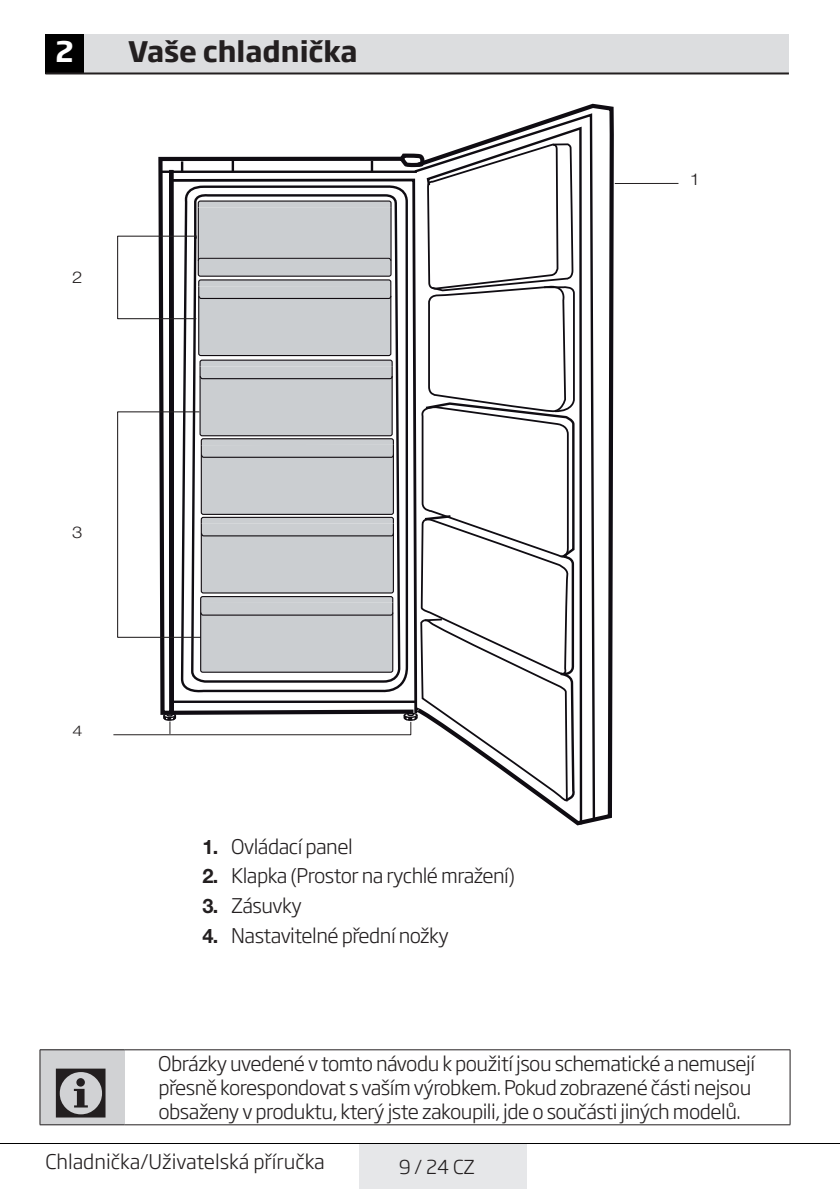
<style>
.page{position:relative;width:840px;height:1191px;background:#fff}
.page>*{position:absolute;margin:0;border:0;box-sizing:border-box;transform-origin:0 0}
.t1{font:72px "ZIWARNUN";color:#231f20}
.t2{font:700 28px "Soho Gothic Pro";color:#231f20}
.t3{font:700 28px "Soho Gothic Pro";color:#fff}
.t4{font:300 20px/24px "Soho Gothic Pro";letter-spacing:-.025em;color:#231f20}
.t5{font:300 20px "Soho Gothic Pro";color:#231f20}
.t6{font:300 19px "Soho Gothic Pro";color:#231f20}
.t7{font:300 16.2px "Helvetica Neue LT Pro";color:#231f20;scale:1.14 1}
.t8{font:300 14.8px "Helvetica Neue LT Pro";color:#231f20;scale:1.23 1}
.s1{font-family:"Helvetica Neue LT Pro";font-weight:700}
</style>
<div class="page">
<div style="left:358px;top:1143px;width:168px;height:45px;background:#e6e7e9"></div>
<hr style="left:0;top:1143px;width:839px;height:1px;background:#000">
<div style="left:45px;top:34px;width:40px;height:40px;background:#000"></div>
<div style="left:85px;top:34px;width:703px;height:40px;background:#dcdddf"></div>
<hr style="left:45px;top:72px;width:743px;height:2px;background:#231f20">
<div style="left:40px;top:1049px;width:84px;height:75px;background:#d1d2d4"></div>
<hr style="left:40px;top:1049px;width:84px;height:1px;background:#231f20">
<hr style="left:40px;top:1050px;width:1px;height:74px;background:#231f20">
<hr style="left:124px;top:1049px;width:665px;height:1px;background:#231f20">
<hr style="left:789px;top:1050px;width:1px;height:74px;background:#231f20">
<hr style="left:40px;top:1124px;width:84px;height:1px;background:#231f20">
<hr style="left:124px;top:1124px;width:665px;height:1px;background:#231f20">
<hr style="left:614px;top:183px;width:64px;height:1px;background:#231f20">
<svg style="left:530px;top:105px;width:85px;height:720px"></svg>
<svg style="left:476px;top:125px;width:107px;height:701px"></svg>
<svg style="left:113px;top:143px;width:462px;height:659px"></svg>
<h2 class="t3" style="left:56px;top:30px;width:20px">2</h2>
<h2 class="t2" style="left:128px;top:30px;width:231px">Vaše chladnička</h2>
<p class="t7" style="left:72px;top:267px;width:11px">2</p>
<p class="t7" style="left:72px;top:522px;width:11px">3</p>
<p class="t8" style="left:72px;top:721px;width:10px">4</p>
<p class="t4" style="left:202px;top:833px;width:152px"><span class="s1">1.</span> Ovládací panel</p>
<p class="t4" style="left:202px;top:863px;width:314px"><span class="s1">2.</span> Klapka (Prostor na rychlé mražení)</p>
<p class="t4" style="left:202px;top:892px;width:101px"><span class="s1">3.</span> Zásuvky</p>
<p class="t4" style="left:202px;top:922px;width:248px"><span class="s1">4.</span> Nastavitelné přední nožky</p>
<p class="t7" style="left:689px;top:169px;width:11px">1</p>
<h1 class="t1" style="left:52px;top:1055px;width:63px">C</h1>
<p class="t4" style="left:158px;top:1050px;width:598px">Obrázky uvedené v tomto návodu k použití jsou schematické a nemusejí přesně korespondovat s vaším výrobkem. Pokud zobrazené části nejsou obsaženy v produktu, který jste zakoupili, jde o součásti jiných modelů.</p>
<p class="t5" style="left:45px;top:1146px;width:281px">Chladnička/Uživatelská příručka</p>
<p class="t6" style="left:398px;top:1152px;width:78px">9 / 24 CZ</p>
</div>
